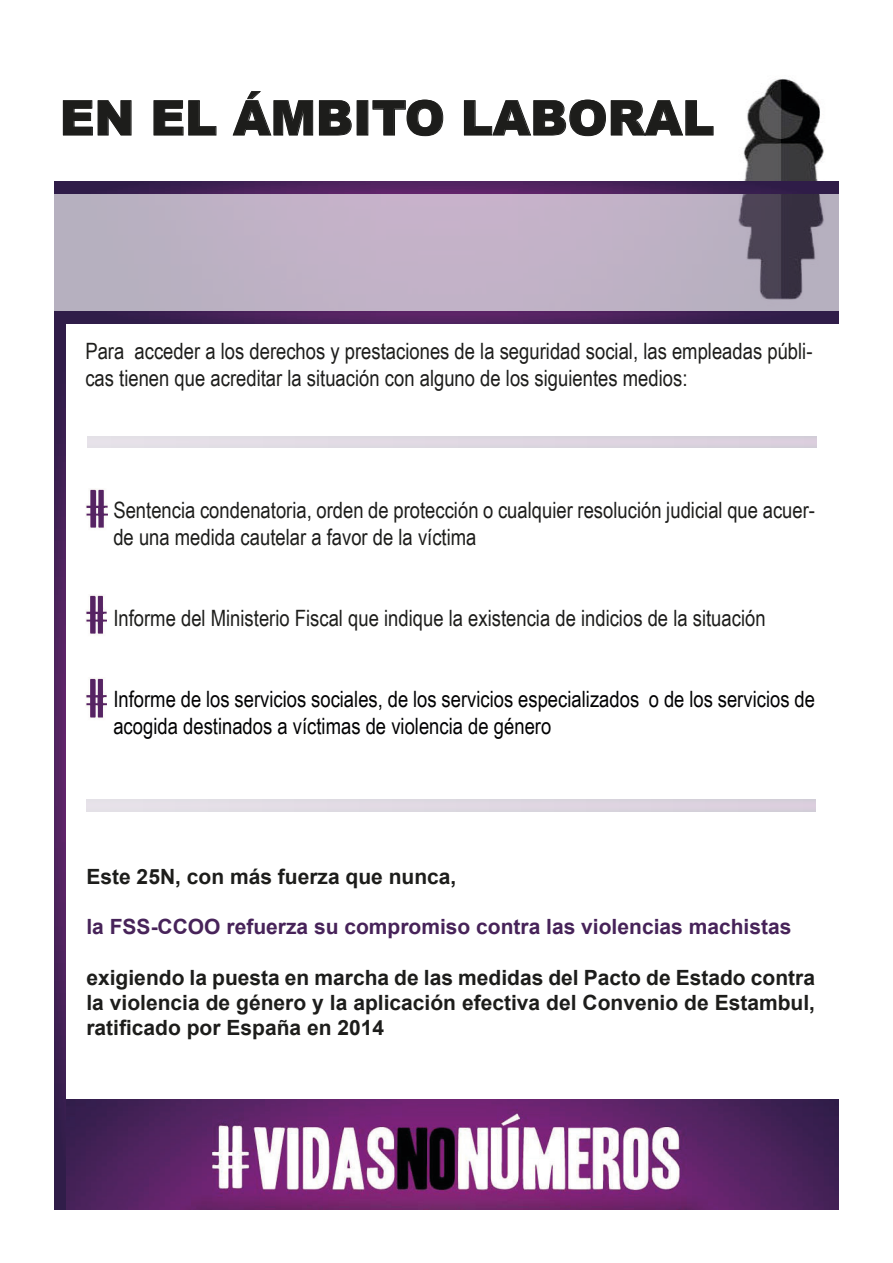
<style>
.page{position:relative;width:893px;height:1263px;background:#fff}
.page>*{position:absolute;margin:0;border:0;box-sizing:border-box;transform-origin:0 0}
.t1{font:900 48px "Arial";color:#1d1d1b}
.t2{font:22.5px/27px "Arial Narrow";color:#1d1d1b}
.t3{font:22.5px/27px "Arial Narrow";color:#020203}
.t4{font:700 21px/25.2px "Arial";color:#1d1d1b;text-align:justify}
.t5{font:700 21px "Arial";color:#472359}
</style>
<div class="page">
<img style="left:66px;top:1100px;width:773px;height:109px">
<img style="left:724px;top:79px;width:114px;height:103px">
<img style="left:54px;top:193px;width:785px;height:130px">
<img style="left:54px;top:311px;width:12px;height:898px">
<img style="left:86px;top:489px;width:21px;height:39px">
<img style="left:86px;top:595px;width:21px;height:40px">
<img style="left:86px;top:678px;width:21px;height:41px">
<img style="left:54px;top:182px;width:785px;height:11px">
<svg style="left:63px;top:100px;width:69px;height:36px"></svg>
<svg style="left:153px;top:100px;width:64px;height:36px"></svg>
<svg style="left:233px;top:91px;width:80px;height:45px"></svg>
<svg style="left:319px;top:100px;width:33px;height:36px"></svg>
<svg style="left:372px;top:99px;width:71px;height:37px"></svg>
<svg style="left:464px;top:99px;width:250px;height:37px"></svg>
<p class="t1" style="left:60px;top:83px;width:656px">EN EL ÁMBITO LABORAL</p>
<p class="t2" style="left:85px;top:337px;width:729px">Para acceder a los derechos y prestaciones de la seguridad social, las empleadas públi&shy;cas tienen que acreditar la situación con alguno de los siguientes medios:</p>
<p class="t2" style="left:113px;top:495px;width:703px">Sentencia condenatoria, orden de protección o cualquier resolución judicial que acuer&shy;de una medida cautelar a favor de la víctima</p>
<p class="t2" style="left:113px;top:603px;width:654px">Informe del Ministerio Fiscal que indique la existencia de indicios de la situación</p>
<p class="t3" style="left:113px;top:684px;width:703px">Informe de los servicios sociales, de los servicios especializados o de los servicios de acogida destinados a víctimas de violencia de género</p>
<p class="t4" style="left:86px;top:864px;width:371px">Este 25N, con más fuerza que nunca,</p>
<p class="t5" style="left:86px;top:912px;width:706px">la FSS-CCOO refuerza su compromiso contra las violencias machistas</p>
<p class="t4" style="left:86px;top:965px;width:730px">exigiendo la puesta en marcha de las medidas del Pacto de Estado contra la violencia de género y la aplicación efectiva del Convenio de Estambul, ratificado por España en 2014</p>
</div>
